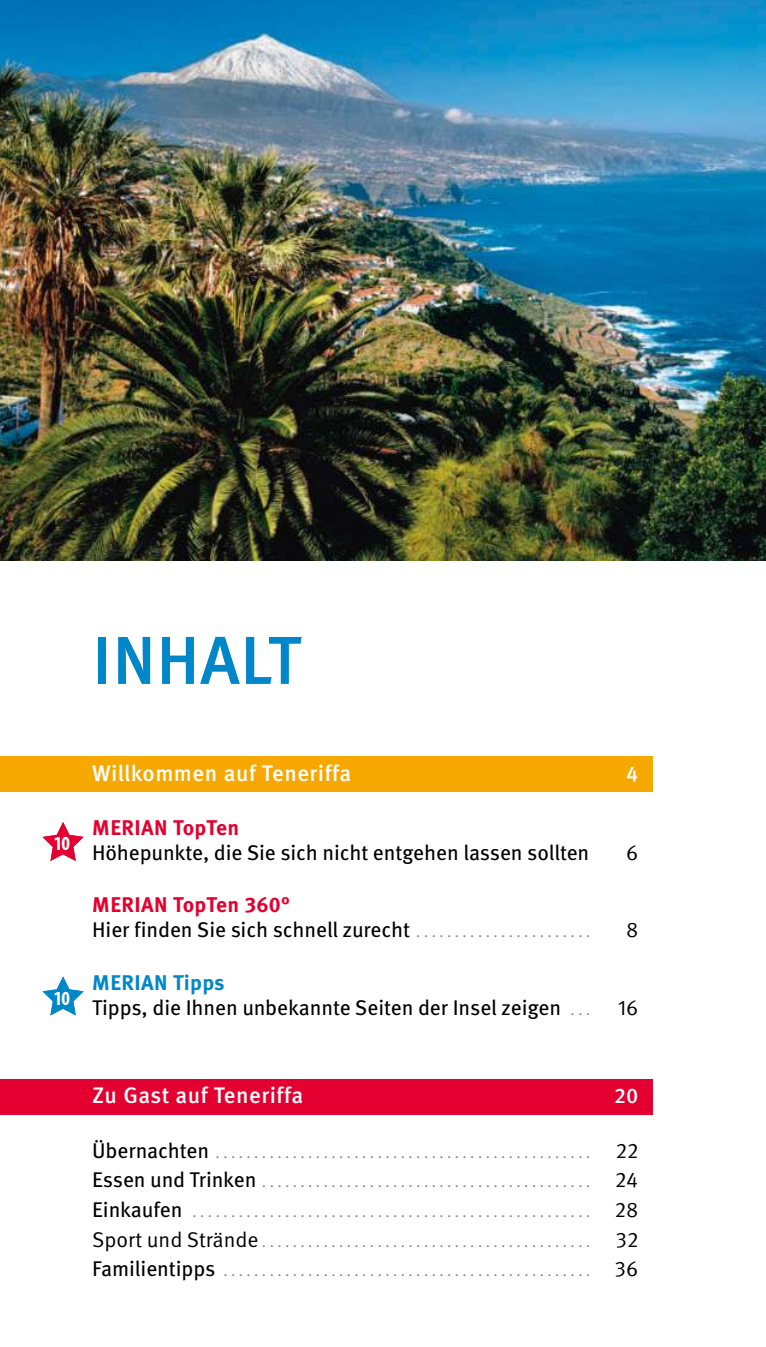
<style>
.page{position:relative;width:766px;height:1347px;background:#fff}
.page>*{position:absolute;margin:0;border:0;box-sizing:border-box;transform-origin:0 0}
.t1{font:500 67.5px "Meta Pro";letter-spacing:.01em;color:#0087c9}
.t2{font:500 22.5px "Meta Pro";letter-spacing:.02em;color:#fff}
.t3{font:21.25px/25px "Meta Pro";letter-spacing:-.005em;color:#000}
.t4{font:700 21.25px "Meta Pro";letter-spacing:.015em;color:#e30030}
.t5{font:21.25px "Meta Pro Norm";color:#000}
.t6{font:500 21.25px "Meta Pro";color:#fff}
.t7{font:700 condensed 20px "Myriad Pro";color:#fff}
.t8{font:15px/29.5px "Meta Pro Norm";color:#868789;text-align:justify}
.s1{font-weight:700;color:#e30030}
.s2{font-family:"Meta Pro Norm";font-size:15px;color:#868789}
.s3{font-weight:700;color:#0087c9}
.s4{font-family:"Meta Pro";font-size:21.25px;color:#000}
.s5{font-size:21.25px;color:#000}
</style>
<div class="page">
<div style="left:0;top:1079px;width:652px;height:35px;background:#e30030"></div>
<div style="left:0;top:756px;width:652px;height:36px;background:#f7a800"></div>
<svg style="left:43px;top:822px;width:41px;height:39px"></svg>
<svg style="left:43px;top:976px;width:41px;height:39px"></svg>
<img style="left:0;top:0;width:765px;height:560px">
<h1 class="t1" style="left:92px;top:625px;width:209px">INHALT</h1>
<h3 class="t7" style="left:55px;top:831px;width:17px">10</h3>
<h3 class="t7" style="left:55px;top:986px;width:17px">10</h3>
<h2 class="t2" style="left:92px;top:761px;width:260px">Willkommen auf Teneriffa</h2>
<h3 class="t6" style="left:626px;top:762px;width:14px">4</h3>
<h3 class="t4" style="left:92px;top:815px;width:148px">MERIAN TopTen</h3>
<h3 class="t3" style="left:92px;top:841px;width:498px">Höhepunkte, die Sie sich nicht entgehen lassen sollten</h3>
<h3 class="t5" style="left:626px;top:844px;width:14px">6</h3>
<h3 class="t3" style="left:92px;top:893px;width:499px"><span class="s1">MERIAN TopTen 360°<br></span>Hier finden Sie sich schnell zurecht <span class="s2">. . . . . . . . . . . . . . . . . . . . . . .</span></h3>
<h3 class="t5" style="left:626px;top:921px;width:14px">8</h3>
<h3 class="t3" style="left:92px;top:970px;width:499px"><span class="s3">MERIAN Tipps<br></span>Tipps, die Ihnen unbekannte Seiten der Insel zeigen <span class="s2">. . .</span></h3>
<h3 class="t5" style="left:617px;top:998px;width:22px">16</h3>
<h2 class="t2" style="left:92px;top:1083px;width:212px">Zu Gast auf Teneriffa</h2>
<h3 class="t6" style="left:614px;top:1085px;width:26px">20</h3>
<p class="t8" style="left:92px;top:1138px;width:547px"><span class="s4">Übernachten</span> ................................................. <span class="s5">22<br></span><span class="s4">Essen und Trinken</span> ........................................... <span class="s5">24<br></span><span class="s4">Einkaufen</span> .................................................... <span class="s5">28<br>Sport und Strände</span> . . . . . . . . . . . . . . . . . . . . . . . . . . . . . . . . . . . . . . . . . . . <span class="s5">32<br></span><span class="s4">Familientipps</span> ................................................ <span class="s5">36</span></p>
</div>
